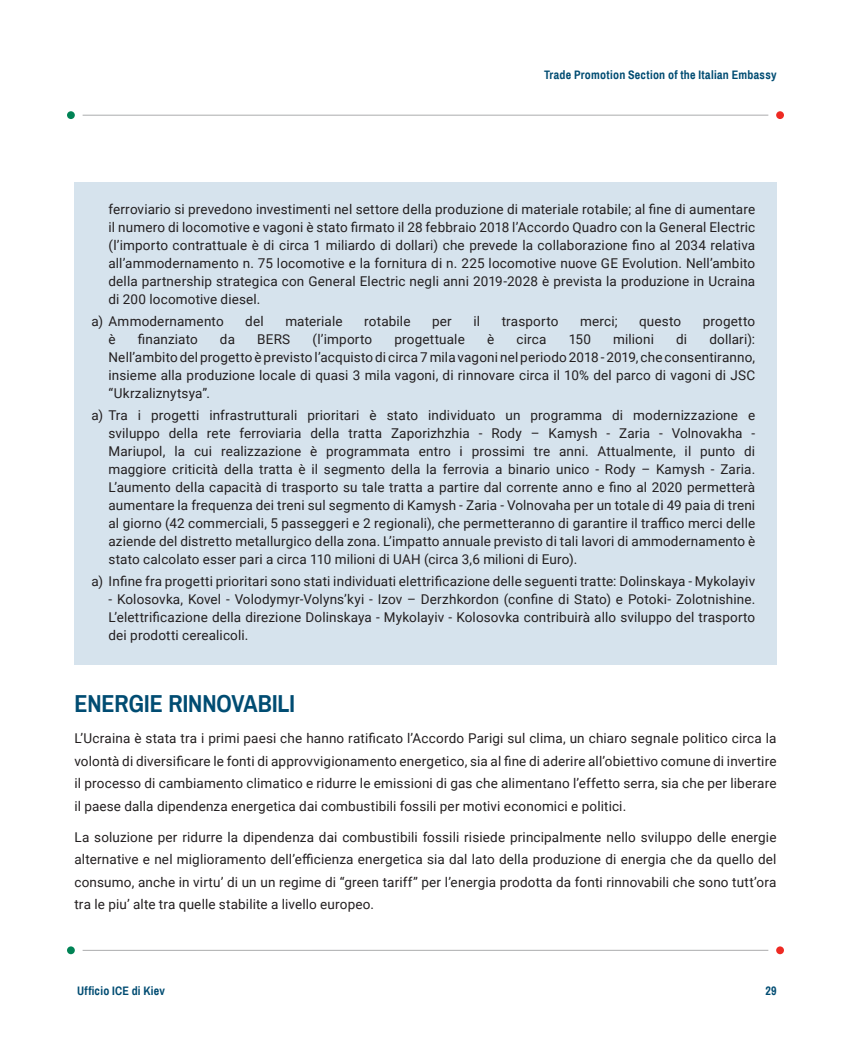
<style>
.page{position:relative;width:851px;height:1063px;background:#fff}
.page>*{position:absolute;margin:0;border:0;box-sizing:border-box;transform-origin:0 0}
.t1{font:700 24px "Archivo Narrow";color:#004c72}
.Text{font:13.5px/18px "Roboto";letter-spacing:.01em;color:#231f20;text-align:justify}
.t2{font:700 12px "Archivo Narrow";letter-spacing:.02em;color:#004c72}
</style>
<div class="page">
<div style="left:776px;top:946px;width:7px;height:8px;background:#ee2a23;border-radius:50%"></div>
<div style="left:67px;top:946px;width:8px;height:8px;background:#008355;border-radius:50%"></div>
<hr style="left:83px;top:950px;width:685px;height:1px;background:#abacad">
<div style="left:776px;top:111px;width:7px;height:8px;background:#ee2a23;border-radius:50%"></div>
<div style="left:67px;top:111px;width:8px;height:8px;background:#008355;border-radius:50%"></div>
<hr style="left:83px;top:115px;width:685px;height:1px;background:#abacad">
<div style="left:74px;top:182px;width:702px;height:146px;background:#d6e3ed"></div>
<div style="left:74px;top:294px;width:702px;height:128px;background:#d6e3ed"></div>
<div style="left:74px;top:389px;width:702px;height:200px;background:#d6e3ed"></div>
<div style="left:74px;top:555px;width:702px;height:110px;background:#d6e3ed"></div>
<p class="t2" style="left:544px;top:67px;width:234px">Trade Promotion Section of the Italian Embassy</p>
<p class="Text" style="left:108px;top:199px;width:648px">ferroviario si prevedono investimenti nel settore della produzione di materiale rotabile; al fine di aumentare il numero di locomotive e vagoni è stato firmato il 28 febbraio 2018 l’Accordo Quadro con la General Electric (l’importo contrattuale è di circa 1 miliardo di dollari) che prevede la collaborazione fino al 2034 relativa all’ammodernamento n. 75 locomotive e la fornitura di n. 225 locomotive nuove GE Evolution. Nell’ambito della partnership strategica con General Electric negli anni 2019-2028 è prevista la produzione in Ucraina di 200 locomotive diesel.</p>
<p class="Text" style="left:91px;top:312px;width:134px">a) Ammodernamento</p>
<p class="Text" style="left:245px;top:312px;width:20px">del</p>
<p class="Text" style="left:285px;top:312px;width:59px">materiale</p>
<p class="Text" style="left:364px;top:312px;width:48px">rotabile</p>
<p class="Text" style="left:432px;top:312px;width:21px">per</p>
<p class="Text" style="left:473px;top:312px;width:8px">il</p>
<p class="Text" style="left:501px;top:312px;width:58px">trasporto</p>
<p class="Text" style="left:580px;top:312px;width:39px">merci;</p>
<p class="Text" style="left:639px;top:312px;width:44px">questo</p>
<p class="Text" style="left:702px;top:312px;width:54px">progetto</p>
<p class="Text" style="left:108px;top:330px;width:9px">è</p>
<p class="Text" style="left:138px;top:330px;width:61px">finanziato</p>
<p class="Text" style="left:220px;top:330px;width:17px">da</p>
<p class="Text" style="left:257px;top:330px;width:35px">BERS</p>
<p class="Text" style="left:312px;top:330px;width:61px">(l’importo</p>
<p class="Text" style="left:394px;top:330px;width:72px">progettuale</p>
<p class="Text" style="left:487px;top:330px;width:9px">è</p>
<p class="Text" style="left:516px;top:330px;width:31px">circa</p>
<p class="Text" style="left:568px;top:330px;width:24px">150</p>
<p class="Text" style="left:613px;top:330px;width:42px">milioni</p>
<p class="Text" style="left:676px;top:330px;width:13px">di</p>
<p class="Text" style="left:108px;top:330px;width:648px;text-indent:601px">dollari):<br>Nell’ambito del progetto è previsto l’acquisto di circa 7 mila vagoni nel periodo 2018 - 2019, che consentiranno, insieme alla produzione locale di quasi 3 mila vagoni, di rinnovare circa il 10% del parco di vagoni di JSC “Ukrzaliznytsya”.</p>
<p class="Text" style="left:108px;top:406px;width:648px;text-indent:-17px">a) Tra i progetti infrastrutturali prioritari è stato individuato un programma di modernizzazione e sviluppo della rete ferroviaria della tratta Zaporizhzhia - Rody – Kamysh - Zaria - Volnovakha - Mariupol, la cui realizzazione è programmata entro i prossimi tre anni. Attualmente, il punto di maggiore criticità della tratta è il segmento della la ferrovia a binario unico - Rody – Kamysh - Zaria.<br>L’aumento della capacità di trasporto su tale tratta a partire dal corrente anno e fino al 2020 permetterà aumentare la frequenza dei treni sul segmento di Kamysh - Zaria - Volnovaha per un totale di 49 paia di treni al giorno (42 commerciali, 5 passeggeri e 2 regionali), che permetteranno di garantire il traffico merci delle aziende del distretto metallurgico della zona. L’impatto annuale previsto di tali lavori di ammodernamento è stato calcolato esser pari a circa 110 milioni di UAH (circa 3,6 milioni di Euro).</p>
<p class="Text" style="left:91px;top:572px;width:665px">a) Infine fra progetti prioritari sono stati individuati elettrificazione delle seguenti tratte: Dolinskaya - Mykolayiv</p>
<p class="Text" style="left:108px;top:590px;width:648px">- Kolosovka, Kovel - Volodymyr-Volyns’kyi - Izov – Derzhkordon (confine di Stato) e Potoki- Zolotnishine.<br>L’elettrificazione della direzione Dolinskaya - Mykolayiv - Kolosovka contribuirà allo sviluppo del trasporto dei prodotti cerealicoli.</p>
<h3 class="t1" style="left:74px;top:689px;width:222px">ENERGIE RINNOVABILI</h3>
<p class="Text" style="left:74px;top:727px;width:703px;line-height:22.5px">L’Ucraina è stata tra i primi paesi che hanno ratificato l’Accordo Parigi sul clima, un chiaro segnale politico circa la volontà di diversificare le fonti di approvvigionamento energetico, sia al fine di aderire all’obiettivo comune di invertire il processo di cambiamento climatico e ridurre le emissioni di gas che alimentano l’effetto serra, sia che per liberare il paese dalla dipendenza energetica dai combustibili fossili per motivi economici e politici.</p>
<p class="Text" style="left:74px;top:825px;width:703px;line-height:22.5px">La soluzione per ridurre la dipendenza dai combustibili fossili risiede principalmente nello sviluppo delle energie alternative e nel miglioramento dell’efficienza energetica sia dal lato della produzione di energia che da quello del consumo, anche in virtu’ di un un regime di “green tariff” per l’energia prodotta da fonti rinnovabili che sono tutt’ora tra le piu’ alte tra quelle stabilite a livello europeo.</p>
<p class="t2" style="left:77px;top:983px;width:89px">Ufficio ICE di Kiev</p>
<p class="t2" style="left:765px;top:983px;width:13px">29</p>
</div>
